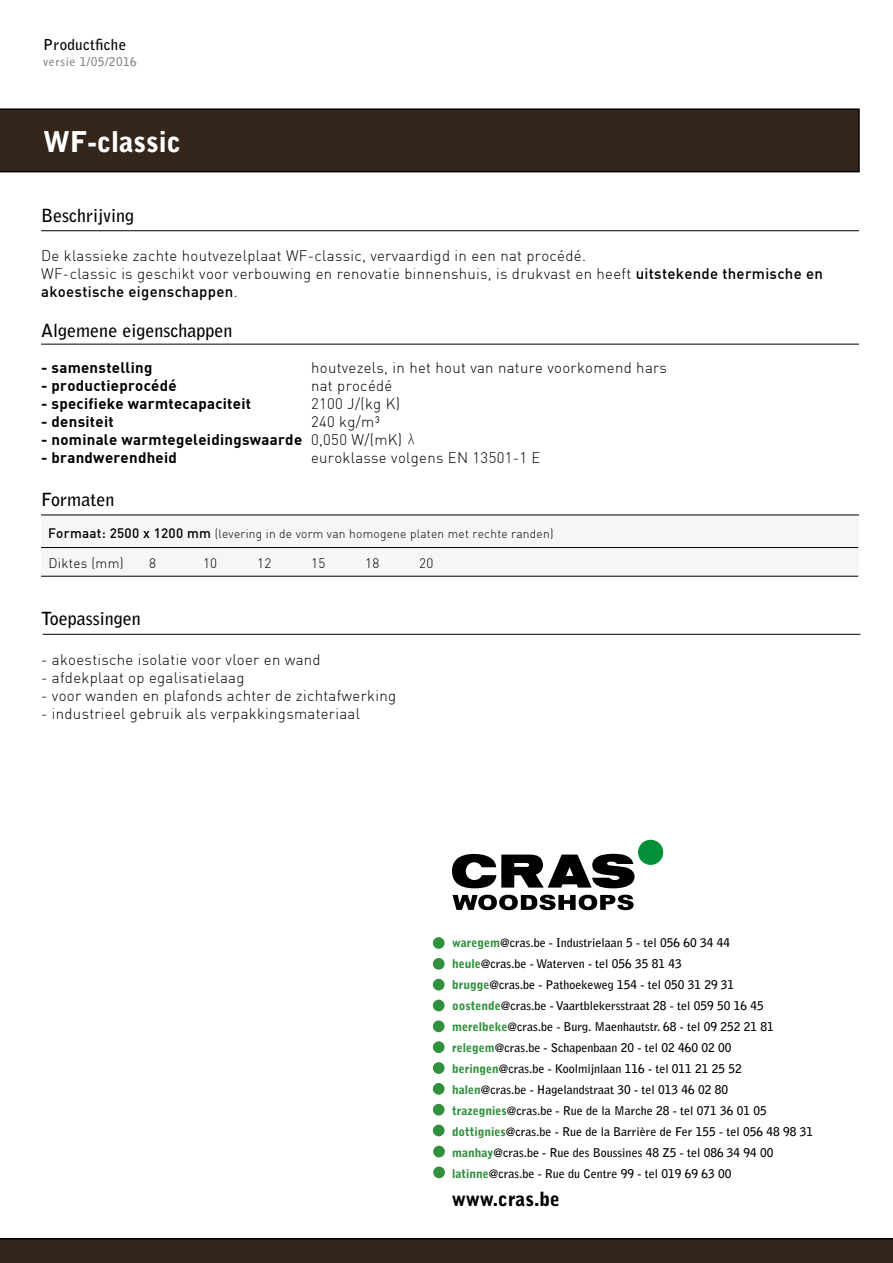
<style>
.page{position:relative;width:893px;height:1263px;background:#fff}
.page>*{position:absolute;margin:0;border:0;box-sizing:border-box;transform-origin:0 0}
.t1{font:900 28.5px "Bell Gothic Std";color:#fff}
.t2{font:900 19.5px "Bell Gothic Std";color:#000}
.t3{font:700 18px "Bell Gothic Std";color:#000}
.t4{font:15px/18px "DIN Light";letter-spacing:.02em;color:#000}
.t5{font:15px "DIN Bold";letter-spacing:.02em;color:#000}
.t6{font:15px "DIN Medium";letter-spacing:.02em;color:#000}
.t7{font:700 15px "Bell Gothic Std";letter-spacing:.02em;color:#000}
.t8{font:13.5px "DIN Light";letter-spacing:.02em;color:#000}
.t9{font:700 12px/21px "Bell Gothic Std";color:#000}
.t10{font:12px "DIN Light";letter-spacing:.02em;color:#000}
.t11{font:700 12px "Bell Gothic Std";letter-spacing:.04em;color:#87888a}
.s1{font-family:"DIN Medium"}
.s2{font-family:"DIN Light"}
.s3{font-family:"DIN Medium";font-size:13.5px}
.s4{font-weight:900;color:#31903e}
</style>
<div class="page">
<div style="left:41px;top:514px;width:817px;height:62px;background:#f6f6f6"></div>
<hr style="left:41px;top:230px;width:818px;height:1px;background:#000">
<hr style="left:41px;top:344px;width:818px;height:1px;background:#000">
<hr style="left:41px;top:515px;width:818px;height:1px;background:#000">
<hr style="left:43px;top:634px;width:817px;height:1px;background:#000">
<svg style="left:0;top:1238px;width:893px;height:25px"></svg>
<div style="left:0;top:108px;width:860px;height:64px;background:#34261a"></div>
<div style="left:433px;top:937px;width:12px;height:12px;background:#31903e;border-radius:50%"></div>
<div style="left:433px;top:958px;width:12px;height:12px;background:#31903e;border-radius:50%"></div>
<div style="left:433px;top:979px;width:12px;height:11px;background:#31903e;border-radius:50%"></div>
<div style="left:433px;top:1000px;width:12px;height:11px;background:#31903e;border-radius:50%"></div>
<div style="left:433px;top:1020px;width:12px;height:12px;background:#31903e;border-radius:50%"></div>
<div style="left:433px;top:1041px;width:12px;height:12px;background:#31903e;border-radius:50%"></div>
<div style="left:433px;top:1062px;width:12px;height:12px;background:#31903e;border-radius:50%"></div>
<div style="left:433px;top:1083px;width:12px;height:12px;background:#31903e;border-radius:50%"></div>
<div style="left:433px;top:1104px;width:12px;height:11px;background:#31903e;border-radius:50%"></div>
<div style="left:433px;top:1125px;width:12px;height:11px;background:#31903e;border-radius:50%"></div>
<div style="left:433px;top:1146px;width:12px;height:11px;background:#31903e;border-radius:50%"></div>
<div style="left:433px;top:1166px;width:12px;height:12px;background:#31903e;border-radius:50%"></div>
<hr style="left:41px;top:576px;width:817px;height:1px;background:#000">
<hr style="left:41px;top:547px;width:817px;height:1px;background:#000">
<svg style="left:452px;top:854px;width:183px;height:34px"></svg>
<div style="left:638px;top:840px;width:25px;height:25px;background:#009037;border-radius:50%"></div>
<svg style="left:452px;top:895px;width:182px;height:15px"></svg>
<svg style="left:408px;top:433px;width:7px;height:12px"></svg>
<p class="t7" style="left:43px;top:35px;width:84px">Productfiche</p>
<p class="t11" style="left:43px;top:54px;width:95px">versie 1/05/2016</p>
<h1 class="t1" style="left:43px;top:125px;width:139px">WF-classic</h1>
<h3 class="t3" style="left:41px;top:204px;width:95px">Beschrijving</h3>
<p class="t4" style="left:41px;top:247px;width:783px">De klassieke zachte houtvezelplaat WF-classic, vervaardigd in een nat procédé.<br>WF-classic is geschikt voor verbouwing en renovatie binnenshuis, is drukvast en heeft <span class="s1">uitstekende thermische en</span></p>
<p class="t6" style="left:41px;top:282px;width:198px">akoestische eigenschappen<span class="s2">.</span></p>
<h3 class="t3" style="left:41px;top:320px;width:193px">Algemene eigenschappen</h3>
<p class="t5" style="left:41px;top:358px;width:113px">- samenstelling</p>
<p class="t4" style="left:311px;top:359px;width:357px">houtvezels, in het hout van nature voorkomend hars</p>
<p class="t5" style="left:41px;top:376px;width:137px">- productieprocédé</p>
<p class="t4" style="left:311px;top:377px;width:83px">nat procédé</p>
<p class="t5" style="left:41px;top:394px;width:212px">- specifieke warmtecapaciteit</p>
<p class="t4" style="left:311px;top:395px;width:90px">2100 J/(kg K)</p>
<p class="t5" style="left:41px;top:412px;width:74px">- densiteit</p>
<p class="t4" style="left:311px;top:413px;width:70px">240 kg/m³</p>
<p class="t5" style="left:41px;top:430px;width:362px">- nominale warmtegeleidingswaarde <span class="s2">0,050 W/(mK)</span></p>
<p class="t5" style="left:41px;top:448px;width:137px">- brandwerendheid</p>
<p class="t4" style="left:311px;top:449px;width:231px">euroklasse volgens EN 13501-1 E</p>
<h3 class="t3" style="left:41px;top:489px;width:75px">Formaten</h3>
<p class="t10" style="left:48px;top:527px;width:507px"><span class="s3">Formaat: 2500 x 1200 mm</span> (levering in de vorm van homogene platen met rechte randen)</p>
<p class="t8" style="left:49px;top:555px;width:77px">Diktes (mm)</p>
<p class="t8" style="left:149px;top:555px;width:8px">8</p>
<p class="t8" style="left:203px;top:555px;width:16px">10</p>
<p class="t8" style="left:257px;top:555px;width:16px">12</p>
<p class="t8" style="left:311px;top:555px;width:16px">15</p>
<p class="t8" style="left:365px;top:555px;width:16px">18</p>
<p class="t8" style="left:419px;top:555px;width:16px">20</p>
<h3 class="t3" style="left:41px;top:608px;width:101px">Toepassingen</h3>
<p class="t4" style="left:41px;top:650px;width:281px">- akoestische isolatie voor vloer en wand</p>
<p class="t4" style="left:41px;top:668px;width:205px">- afdekplaat op egalisatielaag</p>
<p class="t4" style="left:41px;top:686px;width:357px">- voor wanden en plafonds achter de zichtafwerking</p>
<p class="t4" style="left:41px;top:704px;width:320px">- industrieel gebruik als verpakkingsmateriaal</p>
<p class="t9" style="left:452px;top:932px;width:362px"><span class="s4">waregem</span>@cras.be - Industrielaan 5 - tel 056 60 34 44<br><span class="s4">heule</span>@cras.be - Waterven - tel 056 35 81 43<br><span class="s4">brugge</span>@cras.be - Pathoekeweg 154 - tel 050 31 29 31 <span class="s4">oostende</span>@cras.be - Vaartblekersstraat 28 - tel 059 50 16 45 <span class="s4">merelbeke</span>@cras.be - Burg. Maenhautstr. 68 - tel 09 252 21 81 <span class="s4">relegem</span>@cras.be - Schapenbaan 20 - tel 02 460 02 00 <span class="s4">beringen</span>@cras.be - Koolmijnlaan 116 - tel 011 21 25 52 <span class="s4">halen</span>@cras.be - Hagelandstraat 30 - tel 013 46 02 80 <span class="s4">trazegnies</span>@cras.be - Rue de la Marche 28 - tel 071 36 01 05 <span class="s4">dottignies</span>@cras.be - Rue de la Barrière de Fer 155 - tel 056 48 98 31 <span class="s4">manhay</span>@cras.be - Rue des Boussines 48 Z5 - tel 086 34 94 00 <span class="s4">latinne</span>@cras.be - Rue du Centre 99 - tel 019 69 63 00</p>
<h2 class="t2" style="left:452px;top:1187px;width:110px">www.cras.be</h2>
</div>
